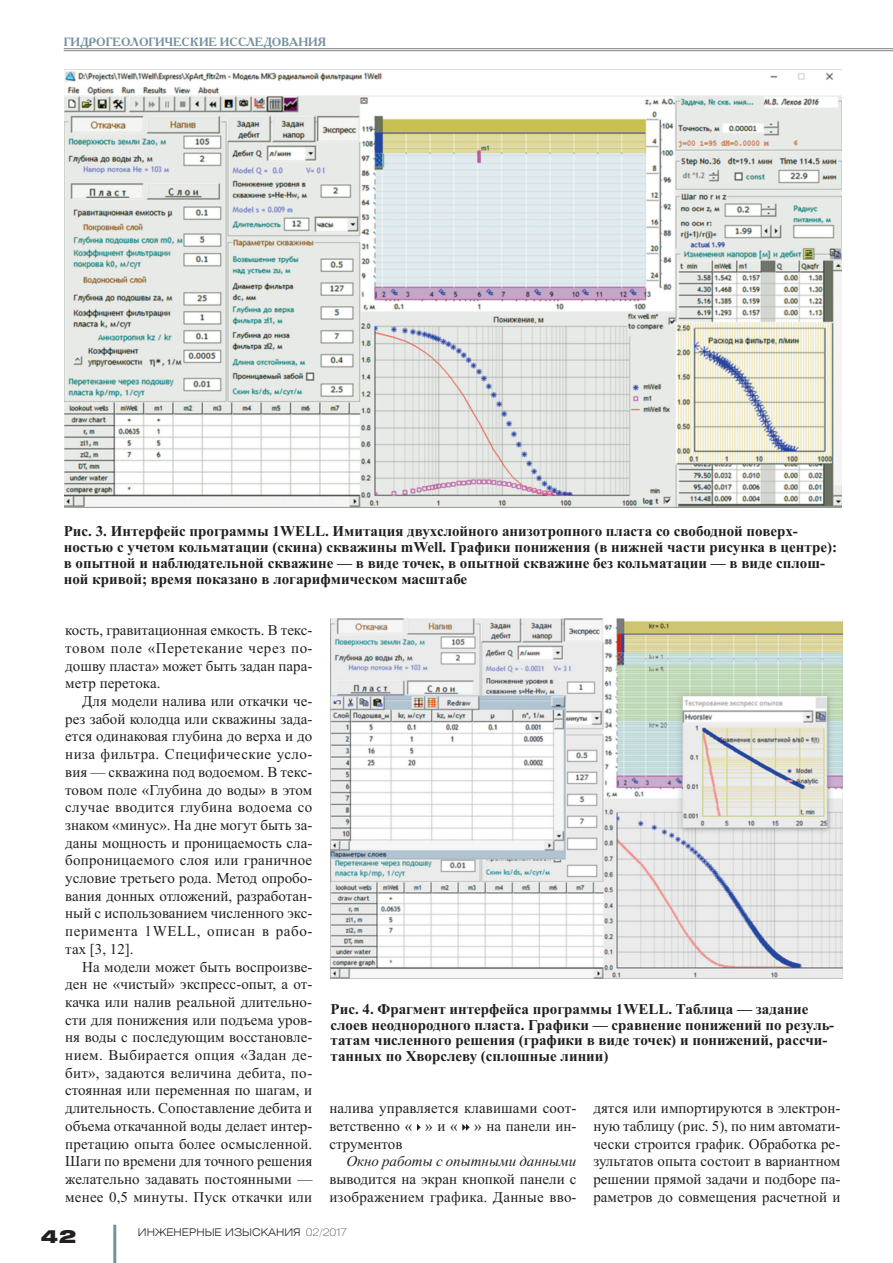
<style>
.page{position:relative;width:893px;height:1263px;background:#fff}
.page>*{position:absolute;margin:0;border:0;box-sizing:border-box;transform-origin:0 0}
.t1{font:900 18px "Helios Ext";color:#231f20}
.t2{font:15px/17.7px "Times New Roman";color:#231f20;text-align:justify}
.t3{font:700 15px/15.8px "Times New Roman";color:#231f20}
.t4{font:italic 15px "Times New Roman";color:#231f20}
.t5{font:700 12px "Academy C";color:#73909f}
.t6{font:300 10.5px "Helios Ext";color:#231f20}
.s1{font-weight:100}
</style>
<div class="page">
<hr style="left:64px;top:48px;width:829px;height:1px;background:#808285">
<hr style="left:64px;top:50px;width:829px;height:1px;background:#808285">
<svg style="left:417px;top:1124px;width:4px;height:7px"></svg>
<svg style="left:462px;top:1124px;width:8px;height:7px"></svg>
<hr style="left:113px;top:1225px;width:3px;height:38px;background:#73909f">
<img style="left:64px;top:69px;width:778px;height:439px">
<img style="left:331px;top:618px;width:512px;height:360px">
<p class="t5" style="left:64px;top:35px;width:264px">ГИДРОГЕОЛОГИЧЕСКИЕ ИССЛЕДОВАНИЯ</p>
<p class="t3" style="left:64px;top:523px;width:775px">Рис. 3. Интерфейс программы 1WELL. Имитация двухслойного анизотропного пласта со свободной поверх&shy;ностью с учетом кольматации (скина) скважины mWell. Графики понижения (в нижней части рисунка в центре): в опытной и наблюдательной скважине — в виде точек, в опытной скважине без кольматации — в виде сплош&shy;ной кривой; время показано в логарифмическом масштабе</p>
<p class="t2" style="left:65px;top:623px;width:249px">кость, гравитационная емкость. В текс&shy;товом поле «Перетекание через по&shy;дошву пласта» может быть задан пара&shy;метр перетока.</p>
<p class="t2" style="left:65px;top:693px;width:249px;text-indent:17px">Для модели налива или откачки че&shy;рез забой колодца или скважины зада&shy;ется одинаковая глубина до верха и до низа фильтра. Специфические усло&shy;вия — скважина под водоемом. В текс&shy;товом поле «Глубина до воды» в этом случае вводится глубина водоема со знаком «минус». На дне могут быть за&shy;даны мощность и проницаемость сла&shy;бопроницаемого слоя или граничное условие третьего рода. Метод опробо&shy;вания донных отложений, разработан&shy;ный с использованием численного экс&shy;перимента 1WELL, описан в рабо&shy;тах [3, 12].</p>
<p class="t2" style="left:65px;top:959px;width:249px;text-indent:17px">На модели может быть воспроизве&shy;ден не «чистый» экспресс-опыт, а от&shy;качка или налив реальной длительно&shy;сти для понижения или подъема уров&shy;ня воды с последующим восстановле&shy;нием. Выбирается опция «Задан де&shy;бит», задаются величина дебита, по&shy;стоянная или переменная по шагам, и длительность. Сопоставление дебита и объема откачанной воды делает интер&shy;претацию опыта более осмысленной.<br>Шаги по времени для точного решения желательно задавать постоянными — менее 0,5 минуты. Пуск откачки или</p>
<p class="t3" style="left:331px;top:1001px;width:505px">Рис. 4. Фрагмент интерфейса программы 1WELL. Таблица — задание слоев неоднородного пласта. Графики — сравнение понижений по резуль&shy;татам численного решения (графики в виде точек) и понижений, рассчи&shy;танных по Хворслеву (сплошные линии)</p>
<p class="t2" style="left:329px;top:1101px;width:249px">налива управляется клавишами соот&shy;ветственно « » и « » на панели ин&shy;струментов</p>
<p class="t4" style="left:346px;top:1156px;width:231px">Окно работы с опытными данными</p>
<p class="t2" style="left:329px;top:1171px;width:249px">выводится на экран кнопкой панели с изображением графика. Данные вво-</p>
<p class="t2" style="left:593px;top:1101px;width:249px">дятся или импортируются в электрон&shy;ную таблицу (рис. 5), по ним автомати&shy;чески строится график. Обработка ре&shy;зультатов опыта состоит в вариантном решении прямой задачи и подборе па&shy;раметров до совмещения расчетной и</p>
<p class="t1" style="left:41px;top:1229px;width:37px">42</p>
<p class="t6" style="left:138px;top:1228px;width:211px">ИНЖЕНЕРНЫЕ ИЗЫСКАНИЯ <span class="s1">02/2017</span></p>
</div>
